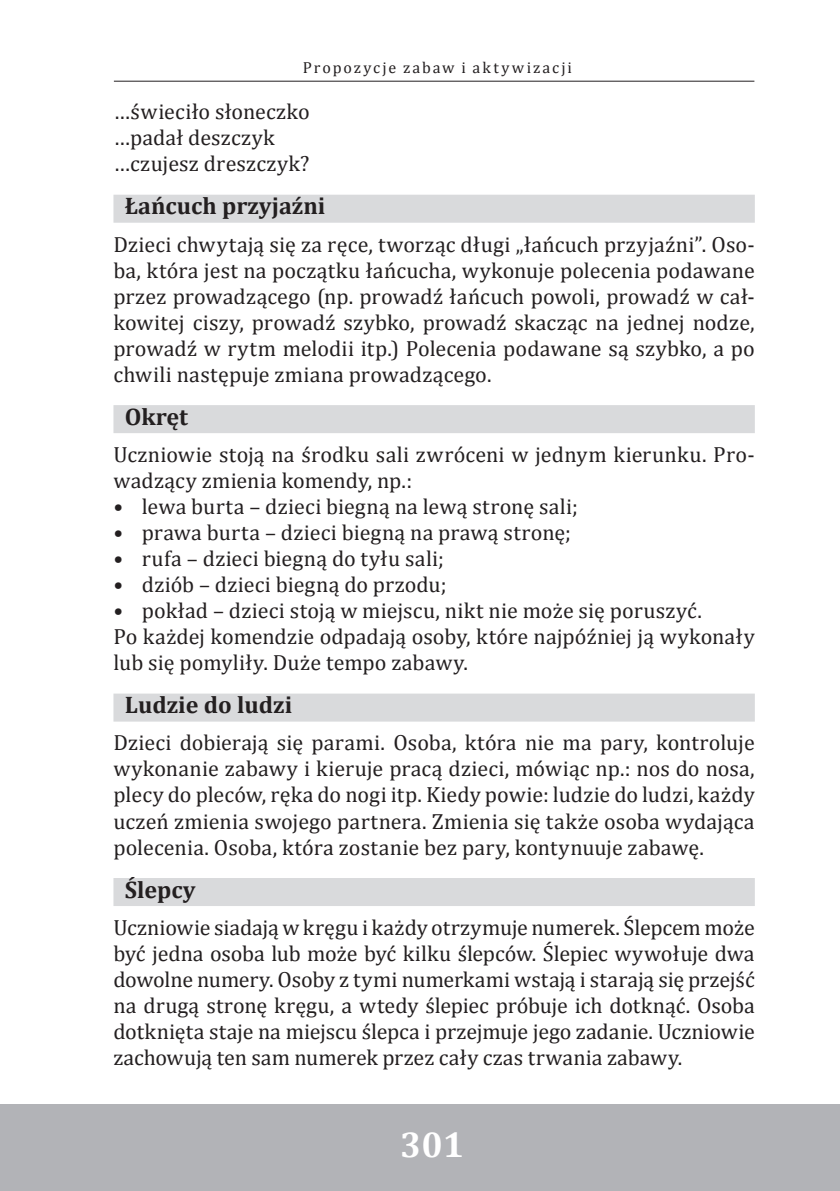
<style>
.page{position:relative;width:840px;height:1191px;background:#fff}
.page>*{position:absolute;margin:0;border:0;box-sizing:border-box;transform-origin:0 0}
.t1{font:700 36px "Cambria";color:#fff}
.t2{font:700 24px "Cambria";color:#231f20}
.t3{font:22px/26px "Cambria";letter-spacing:.005em;color:#231f20}
.t4{font:16px "Cambria";letter-spacing:.13em;color:#231f20}
</style>
<div class="page">
<hr style="left:0;top:1104px;width:1px;height:87px;background:#b2b3b7">
<div style="left:1px;top:1104px;width:838px;height:87px;background:#b2b3b7"></div>
<hr style="left:114px;top:81px;width:640px;height:1px;background:#231f20">
<div style="left:113px;top:195px;width:641px;height:28px;background:#d9dadc"></div>
<div style="left:113px;top:405px;width:641px;height:28px;background:#d9dadc"></div>
<div style="left:113px;top:693px;width:641px;height:28px;background:#d9dadc"></div>
<div style="left:113px;top:878px;width:641px;height:28px;background:#d9dadc"></div>
<p class="t4" style="left:302px;top:58px;width:270px">Propozycje zabaw i aktywizacji</p>
<p class="t3" style="left:113px;top:99px;width:198px">…świeciło słoneczko …padał deszczyk …czujesz dreszczyk?</p>
<p class="t2" style="left:125px;top:189px;width:202px">Łańcuch przyjaźni</p>
<p class="t3" style="left:113px;top:231px;width:642px;text-align:justify">Dzieci chwytają się za ręce, tworząc długi „łańcuch przyjaźni”. Oso&shy;ba, która jest na początku łańcucha, wykonuje polecenia podawane przez prowadzącego (np. prowadź łańcuch powoli, prowadź w cał&shy;kowitej ciszy, prowadź szybko, prowadź skacząc na jednej nodze, prowadź w rytm melodii itp.) Polecenia podawane są szybko, a po chwili następuje zmiana prowadzącego.</p>
<p class="t2" style="left:125px;top:399px;width:65px">Okręt</p>
<p class="t3" style="left:113px;top:441px;width:642px">Uczniowie stoją na środku sali zwróceni w jednym kierunku. Pro&shy;wadzący zmienia komendy, np.:</p>
<p class="t3" style="left:113px;top:493px;width:466px">• lewa burta – dzieci biegną na lewą stronę sali;</p>
<p class="t3" style="left:113px;top:519px;width:459px">• prawa burta – dzieci biegną na prawą stronę;</p>
<p class="t3" style="left:113px;top:545px;width:332px">• rufa – dzieci biegną do tyłu sali;</p>
<p class="t3" style="left:113px;top:571px;width:334px">• dziób – dzieci biegną do przodu;</p>
<p class="t3" style="left:113px;top:597px;width:642px">• pokład – dzieci stoją w miejscu, nikt nie może się poruszyć.<br>Po każdej komendzie odpadają osoby, które najpóźniej ją wykonały lub się pomyliły. Duże tempo zabawy.</p>
<p class="t2" style="left:125px;top:688px;width:169px">Ludzie do ludzi</p>
<p class="t3" style="left:113px;top:730px;width:642px;text-align:justify">Dzieci dobierają się parami. Osoba, która nie ma pary, kontroluje wykonanie zabawy i kieruje pracą dzieci, mówiąc np.: nos do nosa, plecy do pleców, ręka do nogi itp. Kiedy powie: ludzie do ludzi, każdy uczeń zmienia swojego partnera. Zmienia się także osoba wydająca polecenia. Osoba, która zostanie bez pary, kontynuuje zabawę.</p>
<p class="t2" style="left:125px;top:872px;width:72px">Ślepcy</p>
<p class="t3" style="left:113px;top:914px;width:642px;text-align:justify">Uczniowie siadają w kręgu i każdy otrzymuje numerek. Ślepcem może być jedna osoba lub może być kilku ślepców. Ślepiec wywołuje dwa dowolne numery. Osoby z tymi numerkami wstają i starają się przejść na drugą stronę kręgu, a wtedy ślepiec próbuje ich dotknąć. Osoba dotknięta staje na miejscu ślepca i przejmuje jego zadanie. Uczniowie zachowują ten sam numerek przez cały czas trwania zabawy.</p>
<h1 class="t1" style="left:400px;top:1118px;width:65px">301</h1>
</div>
